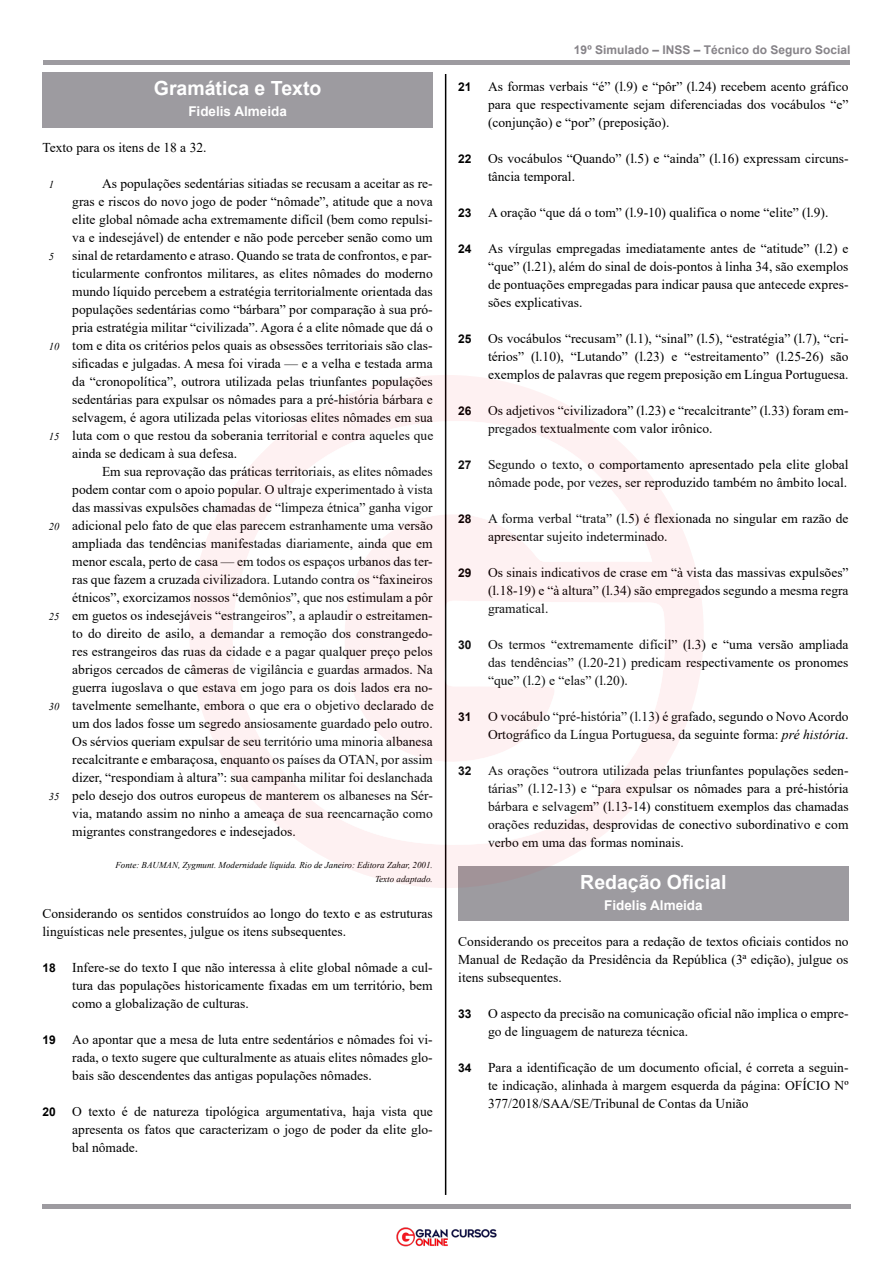
<style>
.page{position:relative;width:893px;height:1263px;background:#fff}
.page>*{position:absolute;margin:0;border:0;box-sizing:border-box;transform-origin:0 0}
.t1{font:700 19.5px "Arial";color:#fff}
.t2{font:13.5px/18px "Times New Roman";color:#000;text-align:justify}
.t3{font:700 13.5px "Arial";color:#fff}
.t4{font:700 12px "Arial";color:#868388}
.t5{font:italic 10.5px "Times New Roman";color:#000}
.t6{font:italic 9px/13.5px "Times New Roman";color:#000;text-align:right}
.s1{font-family:"Arial";font-weight:700;font-size:12px}
.s2{font-style:italic}
</style>
<div class="page">
<hr style="left:445px;top:74px;width:1px;height:1121px;background:#000">
<div style="left:43px;top:60px;width:807px;height:5px;background:#9d9ba0"></div>
<hr style="left:42px;top:1204px;width:809px;height:4px;background:#9d9ba0">
<img style="left:396px;top:1227px;width:101px;height:20px">
<div style="left:43px;top:73px;width:390px;height:35px;background:#9d9ba0"></div>
<div style="left:43px;top:98px;width:390px;height:30px;background:#9d9ba0"></div>
<div style="left:458px;top:866px;width:390px;height:35px;background:#9d9ba0"></div>
<div style="left:458px;top:891px;width:390px;height:30px;background:#9d9ba0"></div>
<svg style="left:190px;top:375px;width:513px;height:513px"></svg>
<svg style="left:219px;top:419px;width:450px;height:427px"></svg>
<h1 class="t1" style="left:154px;top:75px;width:169px">Gramática e Texto</h1>
<p class="t3" style="left:188px;top:102px;width:100px">Fidelis Almeida</p>
<p class="t2" style="left:43px;top:138px;width:166px">Texto para os itens de 18 a 32.</p>
<p class="t2" style="left:72px;top:174px;width:363px;text-indent:30px">As populações sedentárias sitiadas se recusam a aceitar as re&shy;gras e riscos do novo jogo de poder “nômade”, atitude que a nova elite global nômade acha extremamente difícil (bem como repulsi&shy;va e indesejável) de entender e não pode perceber senão como um sinal de retardamento e atraso. Quando se trata de confrontos, e par&shy;ticularmente confrontos militares, as elites nômades do moderno mundo líquido percebem a estratégia territorialmente orientada das populações sedentárias como “bárbara” por comparação à sua pró&shy;pria estratégia militar “civilizada”. Agora é a elite nômade que dá o tom e dita os critérios pelos quais as obsessões territoriais são clas&shy;sificadas e julgadas. A mesa foi virada — e a velha e testada arma da “cronopolítica”, outrora utilizada pelas triunfantes populações sedentárias para expulsar os nômades para a pré-história bárbara e selvagem, é agora utilizada pelas vitoriosas elites nômades em sua luta com o que restou da soberania territorial e contra aqueles que ainda se dedicam à sua defesa.</p>
<p class="t2" style="left:72px;top:462px;width:363px;text-indent:30px">Em sua reprovação das práticas territoriais, as elites nômades podem contar com o apoio popular. O ultraje experimentado à vista das massivas expulsões chamadas de “limpeza étnica” ganha vigor adicional pelo fato de que elas parecem estranhamente uma versão ampliada das tendências manifestadas diariamente, ainda que em menor escala, perto de casa — em todos os espaços urbanos das ter&shy;ras que fazem a cruzada civilizadora. Lutando contra os “faxineiros étnicos”, exorcizamos nossos “demônios”, que nos estimulam a pôr em guetos os indesejáveis “estrangeiros”, a aplaudir o estreitamen&shy;to do direito de asilo, a demandar a remoção dos constrangedo&shy;res estrangeiros das ruas da cidade e a pagar qualquer preço pelos abrigos cercados de câmeras de vigilância e guardas armados. Na guerra iugoslava o que estava em jogo para os dois lados era no&shy;tavelmente semelhante, embora o que era o objetivo declarado de um dos lados fosse um segredo ansiosamente guardado pelo outro.<br>Os sérvios queriam expulsar de seu território uma minoria albanesa recalcitrante e embaraçosa, enquanto os países da OTAN, por assim dizer, “respondiam à altura”: sua campanha militar foi deslanchada pelo desejo dos outros europeus de manterem os albaneses na Sér&shy;via, matando assim no ninho a ameaça de sua reencarnação como migrantes constrangedores e indesejados.</p>
<p class="t6" style="left:115px;top:858px;width:319px">Fonte: BAUMAN, Zygmunt. Modernidade líquida. Rio de Janeiro: Editora Zahar, 2001.<br>Texto adaptado.</p>
<p class="t2" style="left:43px;top:903px;width:392px">Considerando os sentidos construídos ao longo do texto e as estruturas linguísticas nele presentes, julgue os itens subsequentes.</p>
<p class="t2" style="left:72px;top:957px;width:362px;text-indent:-30px"><span class="s1">18</span> Infere-se do texto I que não interessa à elite global nômade a cul&shy;tura das populações historicamente fixadas em um território, bem como a globalização de culturas.</p>
<p class="t2" style="left:72px;top:1029px;width:362px;text-indent:-30px"><span class="s1">19</span> Ao apontar que a mesa de luta entre sedentários e nômades foi vi&shy;rada, o texto sugere que culturalmente as atuais elites nômades glo&shy;bais são descendentes das antigas populações nômades.</p>
<p class="t2" style="left:72px;top:1101px;width:362px;text-indent:-30px"><span class="s1">20</span> O texto é de natureza tipológica argumentativa, haja vista que apresenta os fatos que caracterizam o jogo de poder da elite glo&shy;bal nômade.</p>
<p class="t5" style="left:49px;top:178px;width:7px">1</p>
<p class="t5" style="left:49px;top:250px;width:7px">5</p>
<p class="t5" style="left:49px;top:340px;width:12px">10</p>
<p class="t5" style="left:49px;top:430px;width:12px">15</p>
<p class="t5" style="left:49px;top:520px;width:12px">20</p>
<p class="t5" style="left:49px;top:610px;width:12px">25</p>
<p class="t5" style="left:49px;top:700px;width:12px">30</p>
<p class="t5" style="left:49px;top:790px;width:12px">35</p>
<p class="t4" style="left:574px;top:41px;width:278px">19º Simulado – INSS – Técnico do Seguro Social</p>
<p class="t2" style="left:488px;top:77px;width:362px;text-indent:-30px"><span class="s1">21</span> As formas verbais “é” (l.9) e “pôr” (l.24) recebem acento gráfico para que respectivamente sejam diferenciadas dos vocábulos “e” (conjunção) e “por” (preposição).</p>
<p class="t2" style="left:488px;top:149px;width:362px;text-indent:-30px"><span class="s1">22</span> Os vocábulos “Quando” (l.5) e “ainda” (l.16) expressam circuns&shy;tância temporal.</p>
<p class="t2" style="left:458px;top:203px;width:372px"><span class="s1">23</span> A oração “que dá o tom” (l.9-10) qualifica o nome “elite” (l.9).</p>
<p class="t2" style="left:488px;top:239px;width:362px;text-indent:-30px"><span class="s1">24</span> As vírgulas empregadas imediatamente antes de “atitude” (l.2) e “que” (l.21), além do sinal de dois-pontos à linha 34, são exemplos de pontuações empregadas para indicar pausa que antecede expres&shy;sões explicativas.</p>
<p class="t2" style="left:488px;top:329px;width:362px;text-indent:-30px"><span class="s1">25</span> Os vocábulos “recusam” (l.1), “sinal” (l.5), “estratégia” (l.7), “cri&shy;térios” (l.10), “Lutando” (l.23) e “estreitamento” (l.25-26) são exemplos de palavras que regem preposição em Língua Portuguesa.</p>
<p class="t2" style="left:488px;top:401px;width:362px;text-indent:-30px"><span class="s1">26</span> Os adjetivos “civilizadora” (l.23) e “recalcitrante” (l.33) foram em&shy;pregados textualmente com valor irônico.</p>
<p class="t2" style="left:458px;top:455px;width:392px;text-align:right"><span class="s1">27</span> Segundo o texto, o comportamento apresentado pela elite global nômade pode, por vezes, ser reproduzido também no âmbito local.</p>
<p class="t2" style="left:488px;top:509px;width:362px;text-indent:-30px"><span class="s1">28</span> A forma verbal “trata” (l.5) é flexionada no singular em razão de apresentar sujeito indeterminado.</p>
<p class="t2" style="left:488px;top:563px;width:362px;text-indent:-30px"><span class="s1">29</span> Os sinais indicativos de crase em “à vista das massivas expulsões” (l.18-19) e “à altura” (l.34) são empregados segundo a mesma regra gramatical.</p>
<p class="t2" style="left:488px;top:635px;width:362px;text-indent:-30px"><span class="s1">30</span> Os termos “extremamente difícil” (l.3) e “uma versão ampliada das tendências” (l.20-21) predicam respectivamente os pronomes “que” (l.2) e “elas” (l.20).</p>
<p class="t2" style="left:458px;top:707px;width:392px;text-align:right"><span class="s1">31</span> O vocábulo “pré-história” (l.13) é grafado, segundo o Novo Acordo<br>Ortográfico da Língua Portuguesa, da seguinte forma: <span class="s2">pré história</span>.</p>
<p class="t2" style="left:488px;top:761px;width:362px;text-indent:-30px"><span class="s1">32</span> As orações “outrora utilizada pelas triunfantes populações seden&shy;tárias” (l.12-13) e “para expulsar os nômades para a pré-história bárbara e selvagem” (l.13-14) constituem exemplos das chamadas orações reduzidas, desprovidas de conectivo subordinativo e com verbo em uma das formas nominais.</p>
<h1 class="t1" style="left:580px;top:868px;width:148px">Redação Oficial</h1>
<p class="t3" style="left:604px;top:895px;width:100px">Fidelis Almeida</p>
<p class="t2" style="left:458px;top:932px;width:392px">Considerando os preceitos para a redação de textos oficiais contidos no Manual de Redação da Presidência da República (3ª edição), julgue os itens subsequentes.</p>
<p class="t2" style="left:488px;top:1004px;width:362px;text-indent:-30px"><span class="s1">33</span> O aspecto da precisão na comunicação oficial não implica o empre&shy;go de linguagem de natureza técnica.</p>
<p class="t2" style="left:488px;top:1058px;width:362px;text-indent:-30px"><span class="s1">34</span> Para a identificação de um documento oficial, é correta a seguin&shy;te indicação, alinhada à margem esquerda da página: OFÍCIO Nº 377/2018/SAA/SE/Tribunal de Contas da União</p>
</div>
